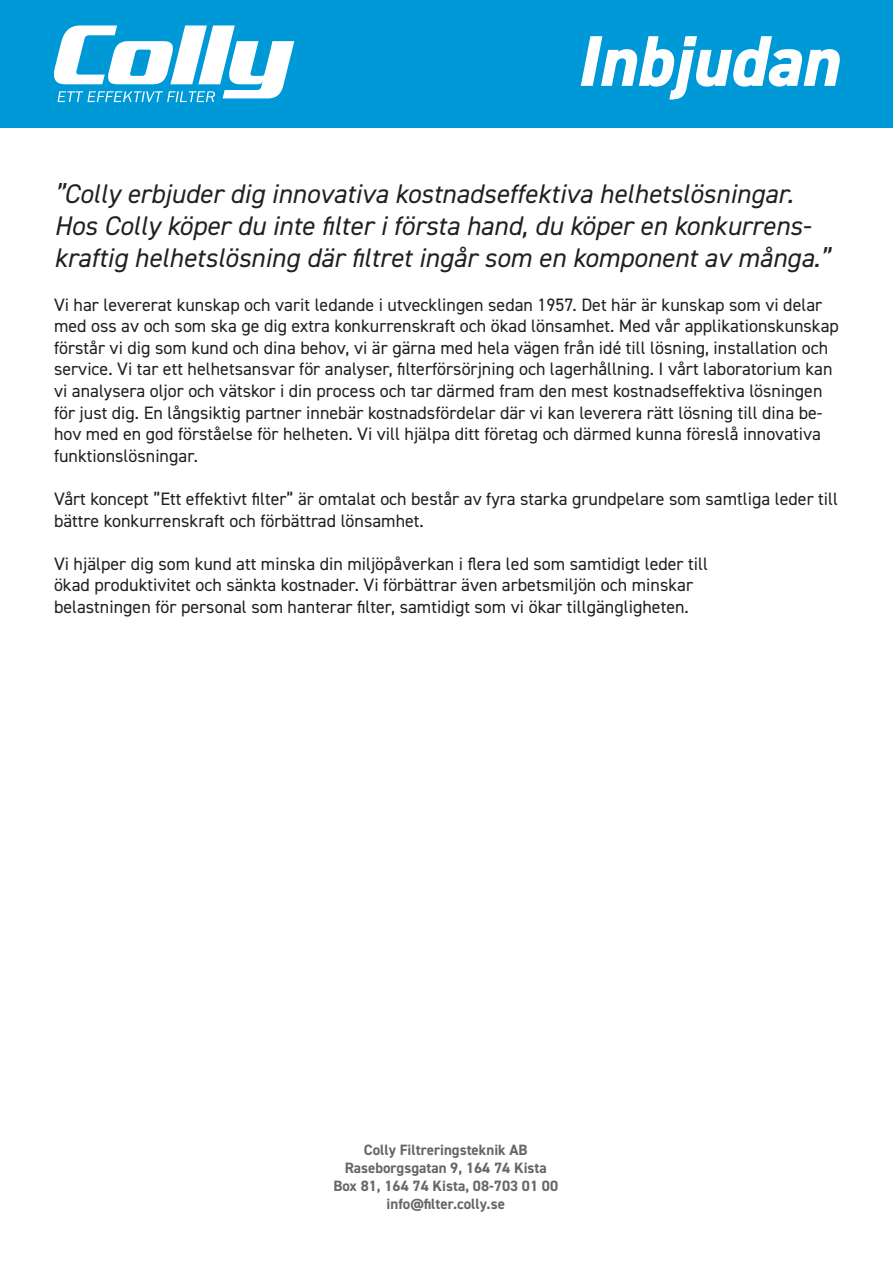
<style>
.page{position:relative;width:893px;height:1263px;background:#fff}
.page>*{position:absolute;margin:0;border:0;box-sizing:border-box;transform-origin:0 0}
.t1{font:italic 800 72px "DIN2014";color:#fff}
.t2{font:italic 27px/32.4px "DIN2014";color:#231f20}
.t3{font:18px/21.6px "DIN2014";color:#231f20}
.t4{font:700 15px/18px "DIN2014";color:#666;text-align:center}
</style>
<div class="page">
<div style="left:0;top:0;width:893px;height:128px;background:#0099d8"></div>
<svg style="left:54px;top:26px;width:240px;height:76px"></svg>
<h1 class="t1" style="left:576px;top:13px;width:264px">Inbjudan</h1>
<p class="t2" style="left:54px;top:177px;width:777px">”Colly erbjuder dig innovativa kostnadseffektiva helhetslösningar.<br>Hos Colly köper du inte filter i första hand, du köper en konkurrens&shy;kraftig helhetslösning där filtret ingår som en komponent av många.”</p>
<p class="t3" style="left:54px;top:293px;width:786px">Vi har levererat kunskap och varit ledande i utvecklingen sedan 1957. Det här är kunskap som vi delar med oss av och som ska ge dig extra konkurrenskraft och ökad lönsamhet. Med vår applikationskunskap förstår vi dig som kund och dina behov, vi är gärna med hela vägen från idé till lösning, installation och service. Vi tar ett helhetsansvar för analyser, filterförsörjning och lagerhållning. I vårt laboratorium kan vi analysera oljor och vätskor i din process och tar därmed fram den mest kostnadseffektiva lösningen för just dig. En långsiktig partner innebär kostnadsfördelar där vi kan leverera rätt lösning till dina be&shy;hov med en god förståelse för helheten. Vi vill hjälpa ditt företag och därmed kunna föreslå innovativa funktionslösningar.</p>
<p class="t3" style="left:54px;top:488px;width:786px">Vårt koncept ”Ett effektivt filter” är omtalat och består av fyra starka grundpelare som samtliga leder till bättre konkurrenskraft och förbättrad lönsamhet.</p>
<p class="t3" style="left:54px;top:552px;width:656px">Vi hjälper dig som kund att minska din miljöpåverkan i flera led som samtidigt leder till</p>
<p class="t3" style="left:54px;top:574px;width:641px">ökad produktivitet och sänkta kostnader. Vi förbättrar även arbetsmiljön och minskar</p>
<p class="t3" style="left:54px;top:596px;width:636px">belastningen för personal som hanterar filter, samtidigt som vi ökar tillgängligheten.</p>
<p class="t4" style="left:333px;top:1140px;width:226px">Colly Filtreringsteknik AB<br>Raseborgsgatan 9, 164 74 Kista<br>Box 81, 164 74 Kista, 08-703 01 00 info@filter.colly.se</p>
</div>
